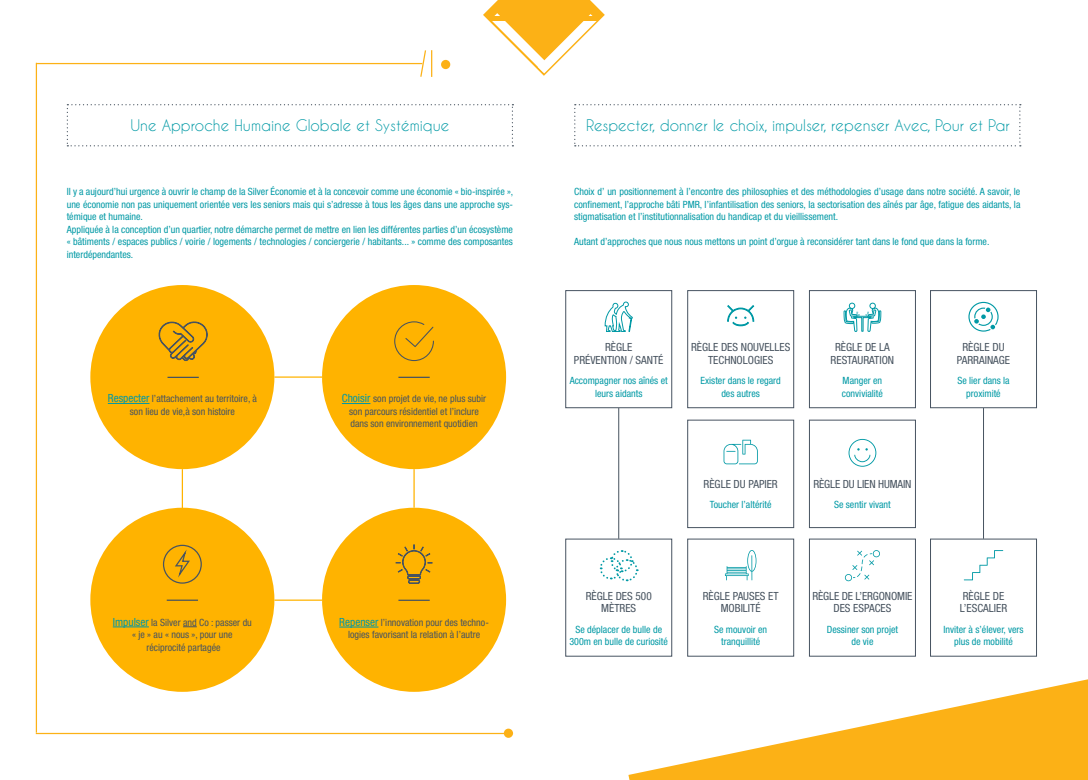
<style>
.page{position:relative;width:1088px;height:780px;background:#fff}
.page>*{position:absolute;margin:0;border:0;box-sizing:border-box;transform-origin:0 0}
.t1{font:15px "Caviar Dreams";color:#0099a5}
.t2{font:condensed 11.25px/12.5px "Helvetica Neue";color:#47535f;text-align:center}
.t3{font:condensed 10px/12.5px "Helvetica Neue";color:#0099a5;text-align:center}
.t4{font:condensed 10px/12.5px "Helvetica Neue";color:#475361;text-align:center}
.s1{font-size:11.25px;color:#0099a5}
</style>
<div class="page">
<div style="left:90px;top:507px;width:184px;height:184px;background:#ffb300;border-radius:50%"></div>
<div style="left:90px;top:285px;width:184px;height:184px;background:#ffb300;border-radius:50%"></div>
<div style="left:322px;top:285px;width:184px;height:184px;background:#ffb300;border-radius:50%"></div>
<div style="left:322px;top:507px;width:184px;height:184px;background:#ffb300;border-radius:50%"></div>
<hr style="left:37px;top:63px;width:385px;height:1px;background:#fcb116">
<svg style="left:419px;top:50px;width:13px;height:27px"></svg>
<div style="left:441px;top:60px;width:9px;height:9px;background:#fcb116;border-radius:50%"></div>
<svg style="left:483px;top:0;width:122px;height:76px"></svg>
<div style="left:491px;top:16px;width:106px;height:5px;background:#fcb116"></div>
<hr style="left:36px;top:732px;width:477px;height:2px;background:#fcb116">
<hr style="left:36px;top:63px;width:1px;height:669px;background:#fcb116">
<hr style="left:274px;top:376px;width:48px;height:1px;background:#ffb300">
<hr style="left:274px;top:599px;width:48px;height:1px;background:#ffb300">
<hr style="left:108px;top:403px;width:41px;height:1px;background:#0099a5">
<hr style="left:167px;top:377px;width:32px;height:1px;background:#47535f">
<svg style="left:158px;top:321px;width:50px;height:40px"></svg>
<svg style="left:342px;top:403px;width:28px;height:1px"></svg>
<svg style="left:394px;top:321px;width:40px;height:40px"></svg>
<hr style="left:398px;top:376px;width:32px;height:2px;background:#47535f">
<hr style="left:339px;top:626px;width:39px;height:1px;background:#0099a5">
<hr style="left:398px;top:599px;width:32px;height:2px;background:#47535f">
<svg style="left:395px;top:544px;width:38px;height:40px"></svg>
<hr style="left:113px;top:626px;width:36px;height:1px;background:#0099a5">
<svg style="left:183px;top:626px;width:14px;height:1px"></svg>
<svg style="left:174px;top:551px;width:17px;height:30px"></svg>
<div style="left:163px;top:544px;width:39px;height:39px;border:1px solid #475361;border-radius:50%"></div>
<hr style="left:167px;top:599px;width:31px;height:1px;background:#47535f">
<hr style="left:182px;top:469px;width:1px;height:53px;background:#ffb300">
<hr style="left:413px;top:469px;width:2px;height:38px;background:#ffb300">
<svg style="left:628px;top:679px;width:460px;height:101px;fill:#fcb116"></svg>
<svg style="left:67px;top:104px;width:446px;height:42px"></svg>
<div style="left:565px;top:538px;width:107px;height:118px;border:1px solid #475361"></div>
<div style="left:687px;top:538px;width:107px;height:118px;border:1px solid #475361"></div>
<div style="left:809px;top:538px;width:107px;height:118px;border:1px solid #475361"></div>
<div style="left:930px;top:538px;width:107px;height:118px;border:1px solid #475361"></div>
<svg style="left:599px;top:550px;width:40px;height:32px"></svg>
<svg style="left:725px;top:550px;width:31px;height:30px"></svg>
<svg style="left:845px;top:550px;width:35px;height:31px"></svg>
<svg style="left:964px;top:550px;width:39px;height:30px"></svg>
<div style="left:687px;top:420px;width:107px;height:108px;border:1px solid #475361"></div>
<div style="left:809px;top:420px;width:107px;height:108px;border:1px solid #475361"></div>
<div style="left:809px;top:290px;width:107px;height:118px;border:1px solid #475361"></div>
<div style="left:930px;top:290px;width:107px;height:118px;border:1px solid #475361"></div>
<div style="left:565px;top:290px;width:107px;height:118px;border:1px solid #475361"></div>
<div style="left:687px;top:290px;width:107px;height:118px;border:1px solid #475361"></div>
<svg style="left:727px;top:305px;width:27px;height:21px"></svg>
<svg style="left:843px;top:290px;width:38px;height:42px"></svg>
<svg style="left:968px;top:302px;width:30px;height:29px"></svg>
<svg style="left:574px;top:104px;width:447px;height:42px"></svg>
<hr style="left:618px;top:408px;width:1px;height:130px;background:#47535f">
<svg style="left:604px;top:301px;width:29px;height:31px"></svg>
<svg style="left:723px;top:439px;width:35px;height:25px"></svg>
<svg style="left:848px;top:439px;width:28px;height:27px"></svg>
<hr style="left:983px;top:408px;width:1px;height:130px;background:#47535f">
<div style="left:504px;top:728px;width:9px;height:9px;background:#fcb116;border-radius:50%"></div>
<p class="t1" style="left:130px;top:116px;width:320px">Une Approche Humaine Globale et Systémique</p>
<p class="t3" style="left:67px;top:185px;width:448px;text-align:justify">Il y a aujourd’hui urgence à ouvrir le champ de la Silver Économie et à la concevoir comme une économie « bio-inspirée », une économie non pas uniquement orientée vers les seniors mais qui s’adresse à tous les âges dans une approche sys&shy;témique et humaine.</p>
<p class="t3" style="left:67px;top:223px;width:448px;text-align:justify">Appliquée à la conception d’un quartier, notre démarche permet de mettre en lien les différentes parties d’un écosystème « bâtiments / espaces publics / voirie / logements / technologies / conciergerie / habitants... » comme des composantes interdépendantes.</p>
<p class="t4" style="left:108px;top:392px;width:151px"><span class="s1">Respecter</span> l’attachement au territoire, à son lieu de vie,à son histoire</p>
<p class="t4" style="left:342px;top:392px;width:146px"><span class="s1">Choisir</span> son projet de vie, ne plus subir son parcours résidentiel et l’inclure</p>
<p class="t4" style="left:350px;top:417px;width:129px">dans son environnement quotidien</p>
<p class="t4" style="left:113px;top:616px;width:141px"><span class="s1">Impulser</span> la Silver and Co : passer du « je » au « nous », pour une</p>
<p class="t4" style="left:146px;top:641px;width:76px">réciprocité partagée</p>
<p class="t4" style="left:339px;top:616px;width:151px"><span class="s1">Repenser</span> l’innovation pour des techno&shy;logies favorisant la relation à l’autre</p>
<p class="t1" style="left:586px;top:116px;width:425px">Respecter, donner le choix, impulser, repenser Avec, Pour et Par</p>
<p class="t3" style="left:574px;top:185px;width:448px;text-align:justify">Choix d’ un positionnement à l’encontre des philosophies et des méthodologies d’usage dans notre société. A savoir, le confinement, l’approche bâti PMR, l’infantilisation des seniors, la sectorisation des aînés par âge, fatigue des aidants, la stigmatisation et l’institutionnalisation du handicap et du vieillissement.</p>
<p class="t3" style="left:574px;top:235px;width:417px">Autant d’approches que nous nous mettons un point d’orgue à reconsidérer tant dans le fond que dans la forme.</p>
<p class="t2" style="left:605px;top:341px;width:29px">RÈGLE</p>
<p class="t2" style="left:574px;top:353px;width:91px">PRÉVENTION / SANTÉ</p>
<p class="t3" style="left:570px;top:374px;width:99px">Accompagner nos aînés et leurs aidants</p>
<p class="t2" style="left:962px;top:341px;width:44px">RÈGLE DU</p>
<p class="t2" style="left:957px;top:353px;width:55px">PARRAINAGE</p>
<p class="t2" style="left:691px;top:341px;width:101px">RÈGLE DES NOUVELLES</p>
<p class="t2" style="left:708px;top:353px;width:67px">TECHNOLOGIES</p>
<p class="t2" style="left:835px;top:341px;width:56px">RÈGLE DE LA</p>
<p class="t2" style="left:831px;top:353px;width:65px">RESTAURATION</p>
<p class="t3" style="left:842px;top:374px;width:41px">Manger en</p>
<p class="t3" style="left:842px;top:387px;width:43px">convivialité</p>
<p class="t3" style="left:700px;top:374px;width:82px">Exister dans le regard des autres</p>
<p class="t3" style="left:957px;top:374px;width:54px">Se lier dans la proximité</p>
<p class="t2" style="left:703px;top:478px;width:76px">RÈGLE DU PAPIER</p>
<p class="t3" style="left:710px;top:498px;width:63px">Toucher l’altérité</p>
<p class="t2" style="left:813px;top:478px;width:100px">RÈGLE DU LIEN HUMAIN</p>
<p class="t3" style="left:834px;top:498px;width:58px">Se sentir vivant</p>
<p class="t2" style="left:586px;top:589px;width:67px">RÈGLE DES 500<br>MÈTRES</p>
<p class="t3" style="left:569px;top:622px;width:100px">Se déplacer de bulle de<br>300m en bulle de curiosité</p>
<p class="t2" style="left:703px;top:589px;width:78px">RÈGLE PAUSES ET<br>MOBILITÉ</p>
<p class="t3" style="left:714px;top:622px;width:55px">Se mouvoir en</p>
<p class="t3" style="left:721px;top:635px;width:41px">tranquillité</p>
<p class="t2" style="left:812px;top:589px;width:101px">RÈGLE DE L’ERGONOMIE<br>DES ESPACES</p>
<p class="t3" style="left:827px;top:622px;width:73px">Dessiner son projet de vie</p>
<p class="t3" style="left:943px;top:622px;width:82px">Inviter à s’élever, vers plus de mobilité</p>
<p class="t2" style="left:963px;top:589px;width:43px">RÈGLE DE</p>
<p class="t2" style="left:960px;top:602px;width:49px">L’ESCALIER</p>
</div>
